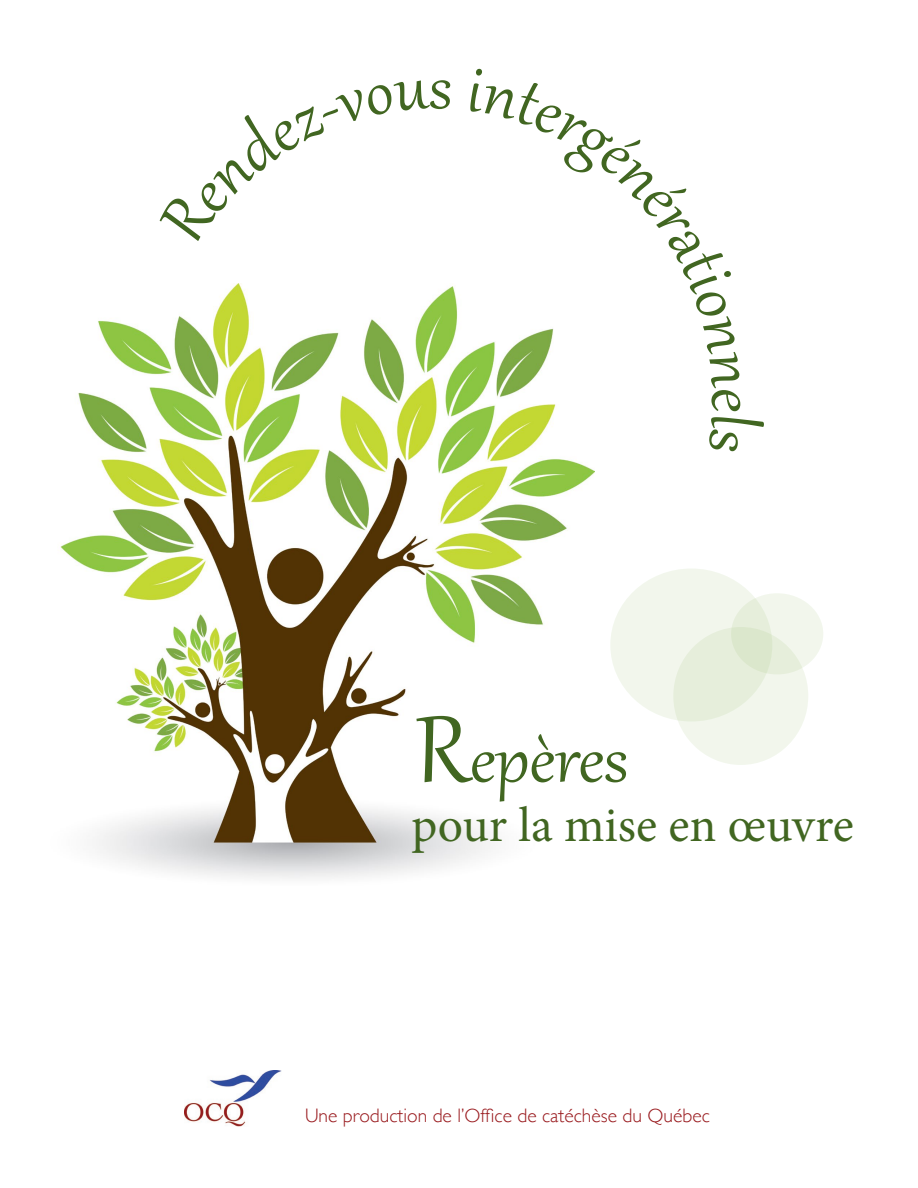
<style>
.page{position:relative;width:918px;height:1188px;background:#fff}
.page>*{position:absolute;margin:0;border:0;box-sizing:border-box;transform-origin:0 0}
.T1-Fiche{font:82.5px "Gabriola";color:#416621}
.T1-Fiche-2{font:78.75px "Gabriola";color:#416621}
.t1{font:49.5px "Minion Pro";color:#416621}
.Paragraph_Style_2{font:300 19.5px "Gill Sans";color:#991a1e}
.s1{font-size:115.5px}
</style>
<div class="page">
<img style="left:60px;top:284px;width:534px;height:595px">
<img style="left:185px;top:1071px;width:96px;height:56px">
<div style="left:610px;top:568px;width:162px;height:154px;background:#f2f6ec;border-radius:50%"></div>
<div style="left:673px;top:627px;width:135px;height:138px;background:linear-gradient(to right,#e7eedc,#f4f7ef);border-radius:50%"></div>
<svg style="left:731px;top:593px;width:92px;height:81px;background:#e9f0df"></svg>
<svg style="left:470px;top:284px;width:124px;height:105px"></svg>
<p class="T1-Fiche-2" style="left:786px;top:388px;width:26px;rotate:90deg">e</p>
<p class="T1-Fiche" style="left:416px;top:705px;width:214px"><span class="s1">R</span>epères</p>
<p class="t1" style="left:411px;top:792px;width:444px">pour la mise en œuvre</p>
<p class="Paragraph_Style_2" style="left:305px;top:1100px;width:406px">Une production de l’Office de catéchèse du Québec</p>
</div>
